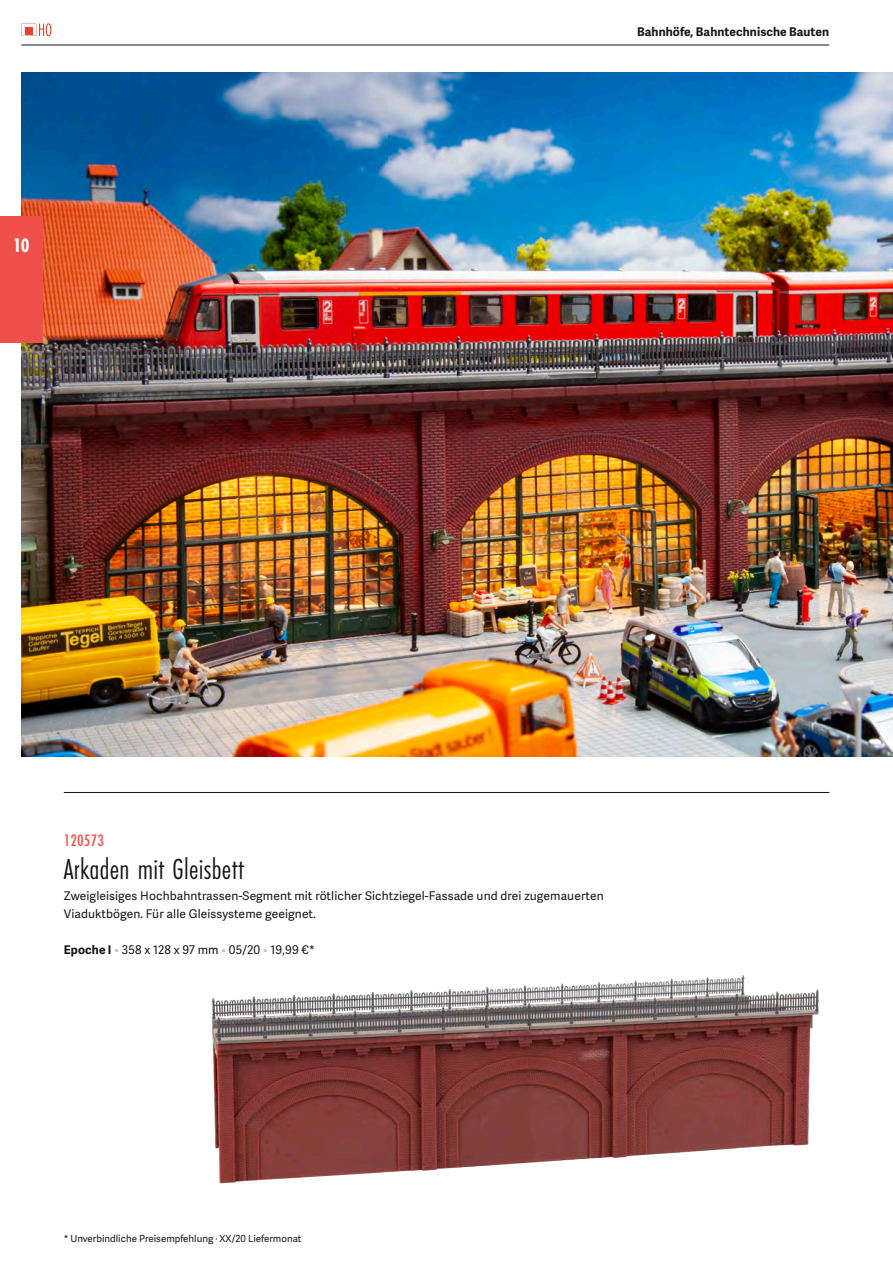
<style>
.page{position:relative;width:893px;height:1263px;background:#fff}
.page>*{position:absolute;margin:0;border:0;box-sizing:border-box;transform-origin:0 0}
.B_Artikelname{font:30px "Futura EF Light Con";letter-spacing:.01em;color:#151616}
.t1{font:20.25px "Futura EF Bold Con";color:#fff}
.B_C_Artikelnummer{font:17.25px "Futura EF Medium Con";letter-spacing:.01em;color:#ef5049}
.Artikelbeschreibung{font:12px/18px "Adelle Sans";letter-spacing:.01em;color:#151616}
.Seitenkopf{font:700 12px "Adelle Sans";letter-spacing:.01em;color:#151616}
.Kleingedrucktes{font:9.75px "Adelle Sans";color:#151616}
.s1{font-weight:700}
.s2{color:#c5c5c5}
</style>
<div class="page">
<svg style="left:21px;top:23px;width:30px;height:13px"></svg>
<hr style="left:21px;top:45px;width:808px;height:1px;background:#151616">
<img style="left:21px;top:72px;width:872px;height:684px">
<img style="left:211px;top:975px;width:608px;height:209px">
<hr style="left:64px;top:792px;width:765px;height:1px;background:#151616">
<div style="left:0;top:216px;width:43px;height:126px;background:#ef5049"></div>
<h2 class="t1" style="left:13px;top:234px;width:18px">10</h2>
<p class="Seitenkopf" style="left:637px;top:23px;width:194px">Bahnhöfe, Bahntechnische Bauten</p>
<p class="B_C_Artikelnummer" style="left:64px;top:831px;width:42px">120573</p>
<p class="B_Artikelname" style="left:64px;top:853px;width:182px">Arkaden mit Gleisbett</p>
<p class="Artikelbeschreibung" style="left:64px;top:886px;width:541px">Zweigleisiges Hochbahntrassen-Segment mit rötlicher Sichtziegel-Fassade und drei zugemauerten<br>Viaduktbögen. Für alle Gleissysteme geeignet.</p>
<p class="Artikelbeschreibung" style="left:64px;top:940px;width:252px"><span class="s1">Epoche I</span> <span class="s2">•</span> 358 x 128 x 97 mm <span class="s2">•</span> 05/20 <span class="s2">•</span> 19,99 €*</p>
<p class="Kleingedrucktes" style="left:64px;top:1232px;width:239px">* Unverbindliche Preisempfehlung · XX/20 Liefermonat</p>
</div>
